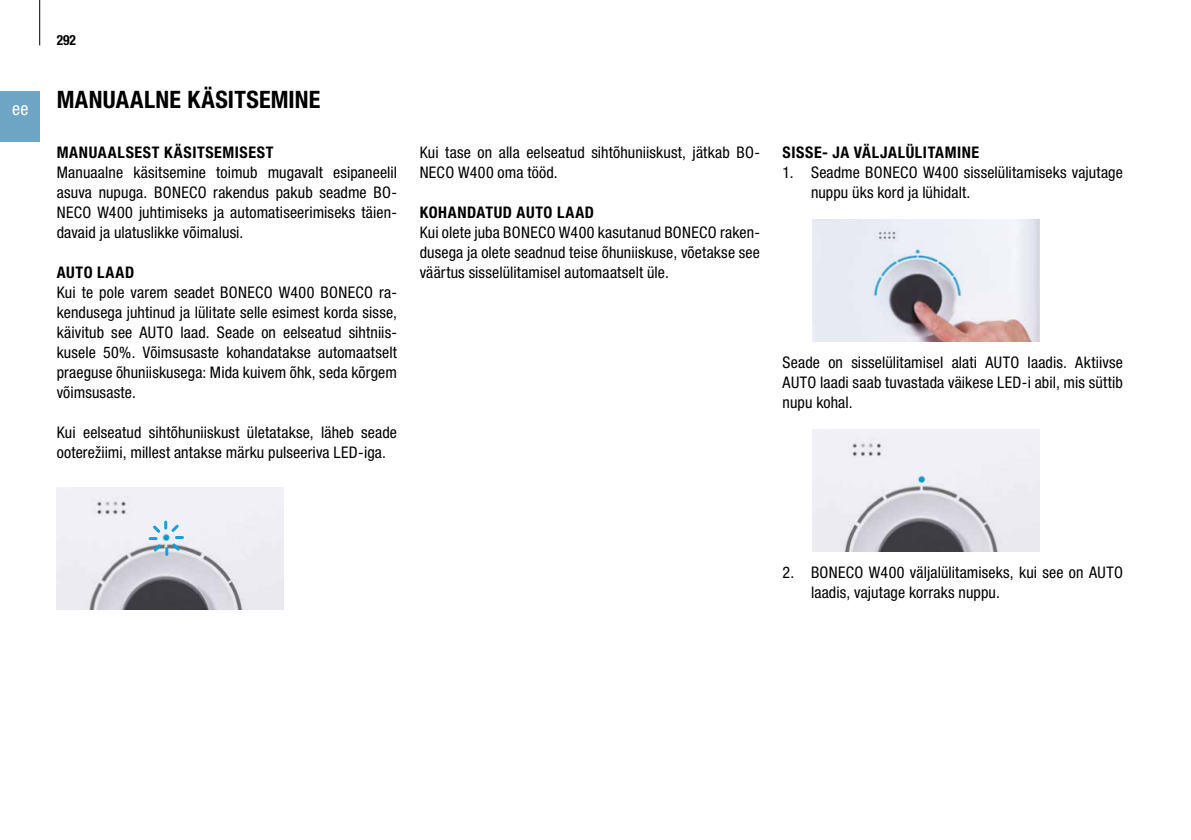
<style>
.page{position:relative;width:1191px;height:840px;background:#fff}
.page>*{position:absolute;margin:0;border:0;box-sizing:border-box;transform-origin:0 0}
.t1{font:700 condensed 24px "Helvetica Neue LTW1 G";letter-spacing:.01em;color:#000}
.t2{font:condensed 18px "Helvetica Neue LTW1 G";color:#fff}
.t3{font:condensed 16px/20px "Helvetica Neue LTW1 G";letter-spacing:.01em;color:#000;text-align:justify}
.t4{font:700 condensed 16px "Helvetica Neue LTW1 G";letter-spacing:.04em;color:#000}
.t5{font:700 condensed 14px "Helvetica Neue LTW1 G";color:#000;scale:.96 1}
</style>
<div class="page">
<div style="left:0;top:91px;width:40px;height:51px;background:#6ea5c4"></div>
<hr style="left:39px;top:0;width:1px;height:45px;background:#000">
<img style="left:812px;top:429px;width:227px;height:122px">
<img style="left:812px;top:219px;width:227px;height:122px">
<img style="left:57px;top:487px;width:226px;height:122px">
<svg style="left:150px;top:521px;width:32px;height:33px"></svg>
<p class="t2" style="left:12px;top:98px;width:18px">ee</p>
<p class="t5" style="left:57px;top:32px;width:21px">292</p>
<h1 class="t1" style="left:57px;top:85px;width:265px">MANUAALNE KÄSITSEMINE</h1>
<p class="t4" style="left:57px;top:142px;width:218px">MANUAALSEST KÄSITSEMISEST</p>
<p class="t3" style="left:57px;top:162px;width:342px">Manuaalne käsitsemine toimub mugavalt esipaneelil asuva nupuga. BONECO rakendus pakub seadme BO-NECO W400 juhtimiseks ja automatiseerimiseks täien&shy;davaid ja ulatuslikke võimalusi.</p>
<p class="t4" style="left:57px;top:262px;width:79px">AUTO LAAD</p>
<p class="t3" style="left:57px;top:282px;width:342px">Kui te pole varem seadet BONECO W400 BONECO ra&shy;kendusega juhtinud ja lülitate selle esimest korda sisse, käivitub see AUTO laad. Seade on eelseatud sihtniis&shy;kusele 50%. Võimsusaste kohandatakse automaatselt praeguse õhuniiskusega: Mida kuivem õhk, seda kõrgem võimsusaste.</p>
<p class="t3" style="left:57px;top:422px;width:342px">Kui eelseatud sihtõhuniiskust ületatakse, läheb seade ooterežiimi, millest antakse märku pulseeriva LED-iga.</p>
<p class="t3" style="left:420px;top:142px;width:342px">Kui tase on alla eelseatud sihtõhuniiskust, jätkab BO-<br>NECO W400 oma tööd.</p>
<p class="t4" style="left:420px;top:202px;width:176px">KOHANDATUD AUTO LAAD</p>
<p class="t3" style="left:420px;top:222px;width:342px">Kui olete juba BONECO W400 kasutanud BONECO raken&shy;dusega ja olete seadnud teise õhuniiskuse, võetakse see väärtus sisselülitamisel automaatselt üle.</p>
<p class="t4" style="left:782px;top:142px;width:198px">SISSE- JA VÄLJALÜLITAMINE</p>
<p class="t3" style="left:811px;top:162px;width:313px;text-indent:-28px">1. Seadme BONECO W400 sisselülitamiseks vajutage nuppu üks kord ja lühidalt.</p>
<p class="t3" style="left:782px;top:352px;width:342px">Seade on sisselülitamisel alati AUTO laadis. Aktiivse AUTO laadi saab tuvastada väikese LED-i abil, mis süttib nupu kohal.</p>
<p class="t3" style="left:811px;top:562px;width:313px;text-indent:-28px">2. BONECO W400 väljalülitamiseks, kui see on AUTO laadis, vajutage korraks nuppu.</p>
</div>
